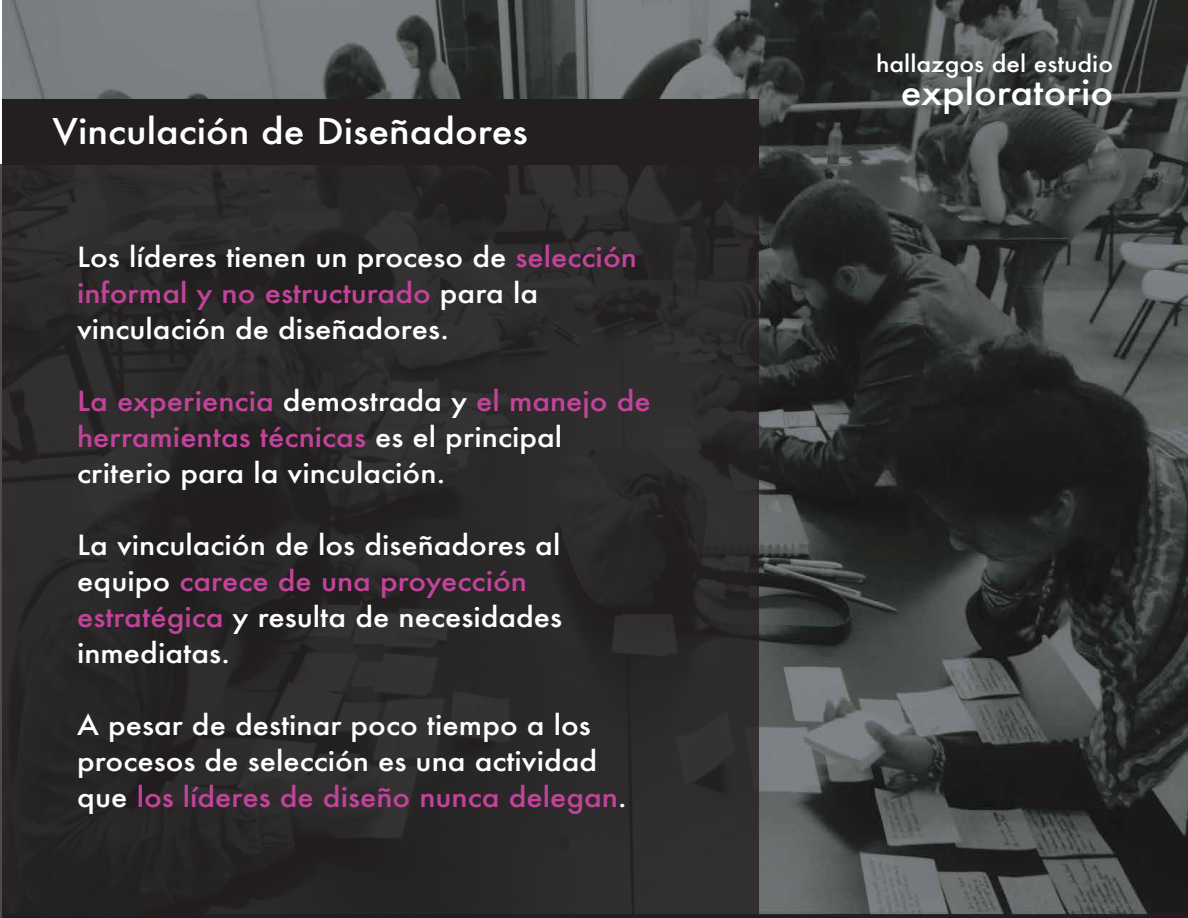
<style>
.page{position:relative;width:1188px;height:918px;background:#fff}
.page>*{position:absolute;margin:0;border:0;box-sizing:border-box;transform-origin:0 0}
.t1{font:500 34.5px "Futura";color:#fff;scale:1.09 1}
.t2{font:500 27px/36px "Futura";color:#fff;scale:1.09 1}
.t3{font:500 22.5px "Futura";color:#fff;scale:1.09 1}
.s1{color:#c14499}
</style>
<div class="page">
<img style="left:2px;top:0;width:1186px;height:917px">
<div style="left:0;top:165px;width:759px;height:753px;background:#2b2829"></div>
<div style="left:2px;top:99px;width:757px;height:66px;background:#231f20"></div>
<p class="t1" style="left:52px;top:108px;width:438px">Vinculación de Diseñadores</p>
<p class="t2" style="left:77px;top:239px;width:515px">Los líderes tienen un proceso de <span class="s1">selección informal y no estructurado</span> para la vinculación de diseñadores.</p>
<p class="t2" style="left:77px;top:383px;width:528px"><span class="s1">La experiencia</span> demostrada y <span class="s1">el manejo de herramientas técnicas</span> es el principal criterio para la vinculación.</p>
<p class="t2" style="left:77px;top:527px;width:447px">La vinculación de los diseñadores al equipo <span class="s1">carece de una proyección estratégica</span> y resulta de necesidades inmediatas.</p>
<p class="t2" style="left:77px;top:707px;width:506px">A pesar de destinar poco tiempo a los procesos de selección es una actividad que <span class="s1">los líderes de diseño nunca delegan</span>.</p>
<p class="t3" style="left:876px;top:49px;width:219px">hallazgos del estudio</p>
<p class="t1" style="left:901px;top:69px;width:196px">exploratorio</p>
</div>
